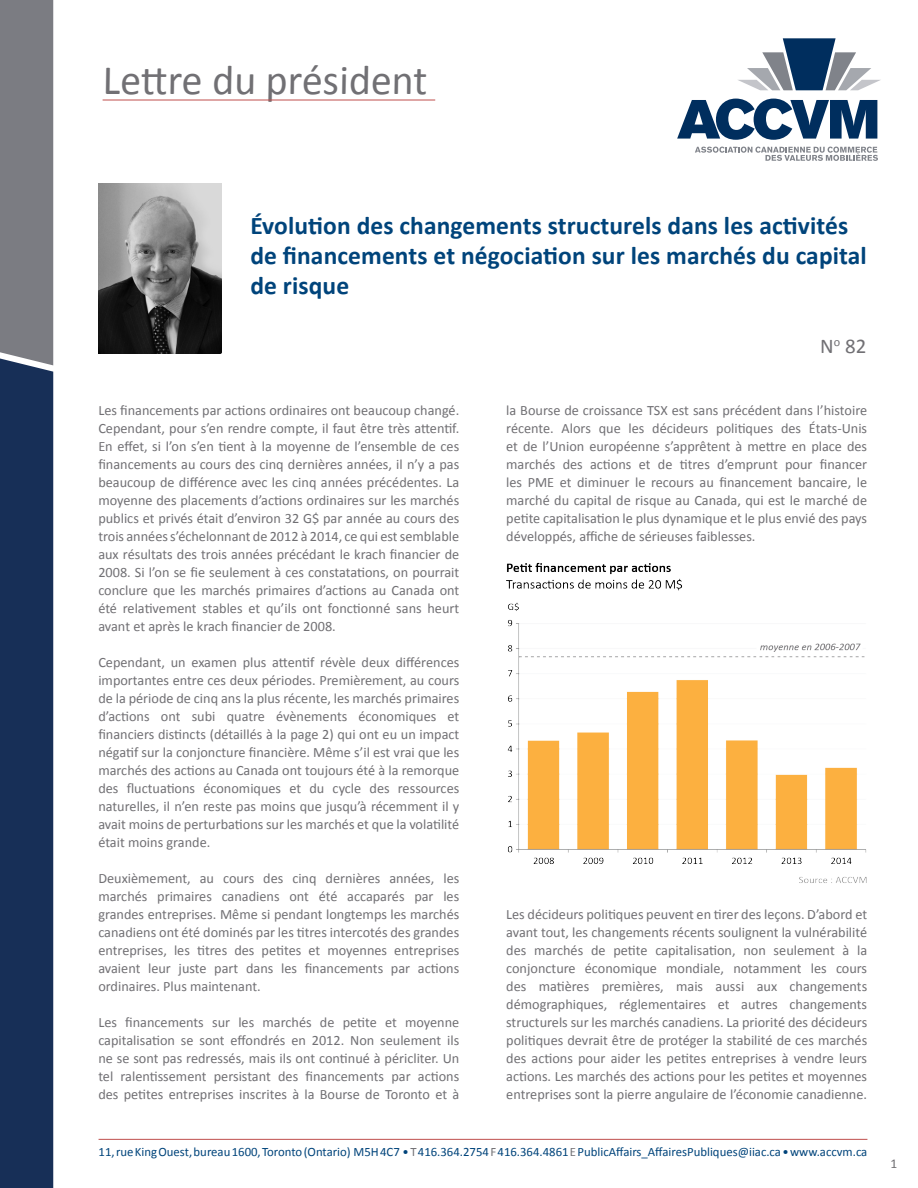
<style>
.page{position:relative;width:918px;height:1188px;background:#fff}
.page>*{position:absolute;margin:0;border:0;box-sizing:border-box;transform-origin:0 0}
.t1{font:42px "Calibri";color:#717074}
.t2{font:700 25.5px/30px "Calibri";letter-spacing:.005em;color:#00447b}
.t3{font:21px "Calibri";color:#717074}
.President_Letter{font:14.25px/18px "Calibri";color:#717074;text-align:justify}
.t4{font:13.5px "Calibri";color:#717074}
.t5{font:12.75px "Calibri";color:#00447b}
.s1{color:#717074}
</style>
<div class="page">
<hr style="left:99px;top:1139px;width:768px;height:1px;background:#bf4f4d">
<div style="left:0;top:365px;width:53px;height:823px;background:#172f57"></div>
<div style="left:0;top:0;width:53px;height:365px;background:#7b7c82"></div>
<hr style="left:103px;top:100px;width:332px;height:1px;background:#bf4f4d">
<svg style="left:738px;top:38px;width:143px;height:52px"></svg>
<svg style="left:695px;top:147px;width:183px;height:14px"></svg>
<svg style="left:677px;top:99px;width:200px;height:41px"></svg>
<img style="left:98px;top:183px;width:124px;height:171px">
<img style="left:506px;top:563px;width:361px;height:320px">
<p class="t1" style="left:103px;top:54px;width:327px">Lettre du président</p>
<p class="t2" style="left:250px;top:210px;width:618px">Évolution des changements structurels dans les activités de financements et négociation sur les marchés du capital de risque</p>
<p class="President_Letter" style="left:98px;top:401px;width:363px">Les financements par actions ordinaires ont beaucoup changé.<br>Cependant, pour s’en rendre compte, il faut être très attentif.<br>En effet, si l’on s’en tient à la moyenne de l’ensemble de ces financements au cours des cinq dernières années, il n’y a pas beaucoup de différence avec les cinq années précédentes. La moyenne des placements d’actions ordinaires sur les marchés publics et privés était d’environ 32 G$ par année au cours des trois années s’échelonnant de 2012 à 2014, ce qui est semblable aux résultats des trois années précédant le krach financier de 2008. Si l’on se fie seulement à ces constatations, on pourrait conclure que les marchés primaires d’actions au Canada ont été relativement stables et qu’ils ont fonctionné sans heurt avant et après le krach financier de 2008.</p>
<p class="President_Letter" style="left:98px;top:653px;width:363px">Cependant, un examen plus attentif révèle deux différences importantes entre ces deux périodes. Premièrement, au cours de la période de cinq ans la plus récente, les marchés primaires d’actions ont subi quatre évènements économiques et financiers distincts (détaillés à la page 2) qui ont eu un impact négatif sur la conjoncture financière. Même s’il est vrai que les marchés des actions au Canada ont toujours été à la remorque des fluctuations économiques et du cycle des ressources naturelles, il n’en reste pas moins que jusqu’à récemment il y avait moins de perturbations sur les marchés et que la volatilité était moins grande.</p>
<p class="President_Letter" style="left:98px;top:869px;width:362px">Deuxièmement, au cours des cinq dernières années, les marchés primaires canadiens ont été accaparés par les grandes entreprises. Même si pendant longtemps les marchés canadiens ont été dominés par les titres intercotés des grandes entreprises, les titres des petites et moyennes entreprises avaient leur juste part dans les financements par actions ordinaires. Plus maintenant.</p>
<p class="President_Letter" style="left:98px;top:1013px;width:362px">Les financements sur les marchés de petite et moyenne capitalisation se sont effondrés en 2012. Non seulement ils ne se sont pas redressés, mais ils ont continué à péricliter. Un tel ralentissement persistant des financements par actions des petites entreprises inscrites à la Bourse de Toronto et à</p>
<p class="t3" style="left:820px;top:333px;width:48px">N<sup>o</sup> 82</p>
<p class="President_Letter" style="left:506px;top:401px;width:363px">la Bourse de croissance TSX est sans précédent dans l’histoire récente. Alors que les décideurs politiques des États-Unis et de l’Union européenne s’apprêtent à mettre en place des marchés des actions et de titres d’emprunt pour financer les PME et diminuer le recours au financement bancaire, le marché du capital de risque au Canada, qui est le marché de petite capitalisation le plus dynamique et le plus envié des pays développés, affiche de sérieuses faiblesses.</p>
<p class="President_Letter" style="left:506px;top:905px;width:363px">Les décideurs politiques peuvent en tirer des leçons. D’abord et avant tout, les changements récents soulignent la vulnérabilité des marchés de petite capitalisation, non seulement à la conjoncture économique mondiale, notamment les cours des matières premières, mais aussi aux changements démographiques, réglementaires et autres changements structurels sur les marchés canadiens. La priorité des décideurs politiques devrait être de protéger la stabilité de ces marchés des actions pour aider les petites entreprises à vendre leurs actions. Les marchés des actions pour les petites et moyennes entreprises sont la pierre angulaire de l’économie canadienne.</p>
<p class="t5" style="left:99px;top:1144px;width:770px">11, rue King Ouest, bureau 1600, Toronto (Ontario) M5H 4C7 • <span class="s1">T</span> 416.364.2754 <span class="s1">F</span> 416.364.4861 <span class="s1">E</span> PublicAffairs_AffairesPubliques@iiac.ca • www.accvm.ca</p>
<p class="t4" style="left:891px;top:1155px;width:8px">1</p>
</div>
